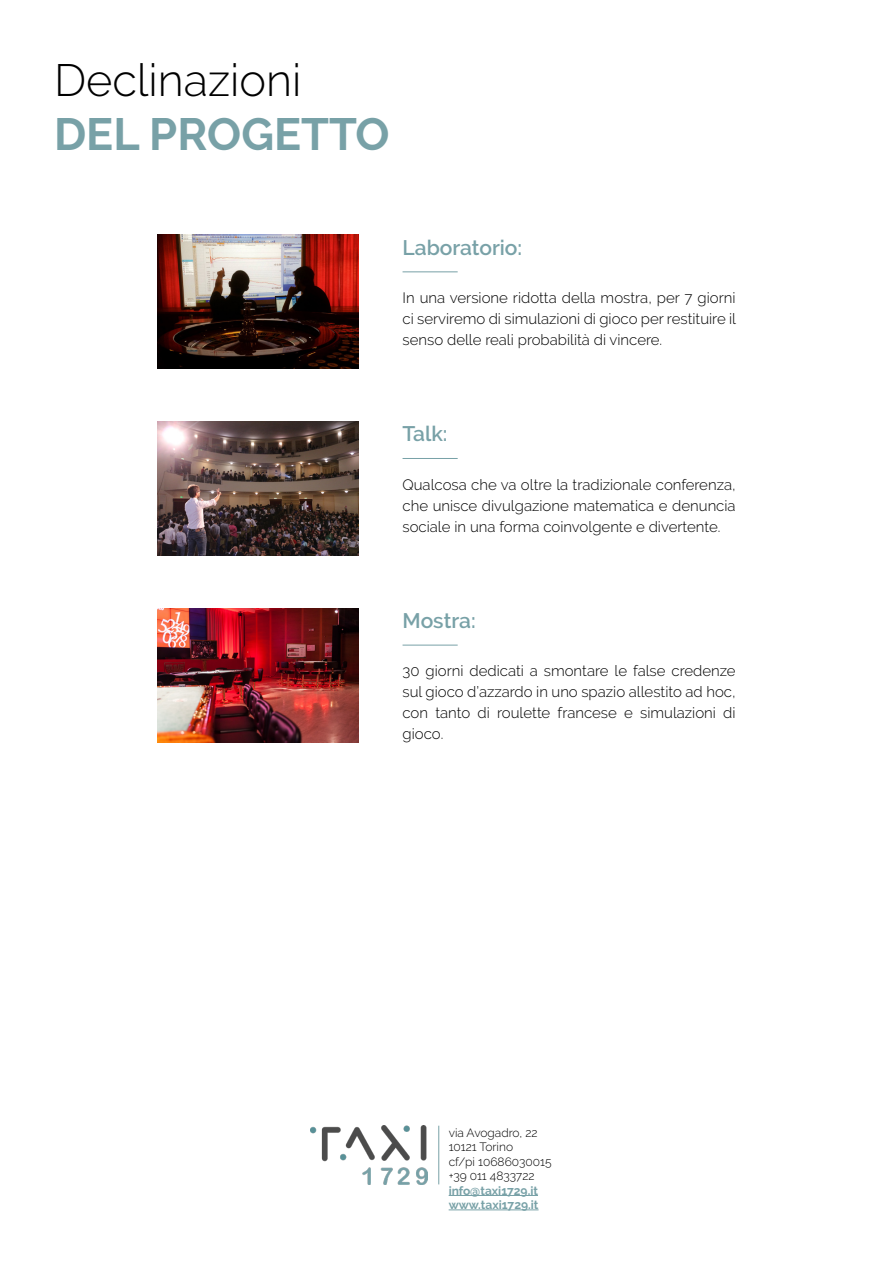
<style>
.page{position:relative;width:893px;height:1263px;background:#fff}
.page>*{position:absolute;margin:0;border:0;box-sizing:border-box;transform-origin:0 0}
.t1{font:300 45px "Raleway";color:#000}
.t2{font:700 45px "Raleway";color:#78a1a7}
.t3{font:600 21px "Raleway";color:#78a1a7}
.t4{font:300 15px/21px "Raleway";color:#000;text-align:justify}
.t5{font:300 12px/14.4px "Raleway";color:#000}
.t6{font:700 12px/14.4px "Raleway";color:#78a1a7}
</style>
<div class="page">
<hr style="left:403px;top:271px;width:55px;height:1px;background:#78a1a7">
<hr style="left:403px;top:458px;width:55px;height:1px;background:#78a1a7">
<hr style="left:403px;top:645px;width:55px;height:1px;background:#78a1a7">
<img style="left:157px;top:235px;width:201px;height:134px">
<img style="left:157px;top:422px;width:201px;height:133px">
<img style="left:157px;top:608px;width:201px;height:134px">
<img style="left:310px;top:1126px;width:117px;height:58px">
<hr style="left:449px;top:1195px;width:89px;height:1px;background:#78a1a7">
<hr style="left:449px;top:1209px;width:90px;height:1px;background:#78a1a7">
<hr style="left:438px;top:1126px;width:1px;height:58px;background:#78a1a7">
<h1 class="t1" style="left:54px;top:54px;width:249px">Declinazioni</h1>
<h1 class="t2" style="left:54px;top:109px;width:337px">DEL PROGETTO</h1>
<h2 class="t3" style="left:403px;top:235px;width:121px">Laboratorio:</h2>
<p class="t4" style="left:403px;top:287px;width:335px">In una versione ridotta della mostra, per 7 giorni ci serviremo di simulazioni di gioco per restituire il senso delle reali probabilità di vincere.</p>
<h2 class="t3" style="left:403px;top:422px;width:46px">Talk:</h2>
<p class="t4" style="left:403px;top:474px;width:335px">Qualcosa che va oltre la tradizionale conferenza, che unisce divulgazione matematica e denuncia sociale in una forma coinvolgente e divertente.</p>
<h2 class="t3" style="left:403px;top:608px;width:75px">Mostra:</h2>
<p class="t4" style="left:403px;top:660px;width:335px">30 giorni dedicati a smontare le false credenze sul gioco d’azzardo in uno spazio allestito ad hoc, con tanto di roulette francese e simulazioni di gioco.</p>
<p class="t5" style="left:449px;top:1125px;width:104px">via Avogadro, 22<br>10121 Torino<br>cf/pi 10686030015 +39 011 4833722</p>
<p class="t6" style="left:449px;top:1183px;width:91px">info@taxi1729.it www.taxi1729.it</p>
</div>
